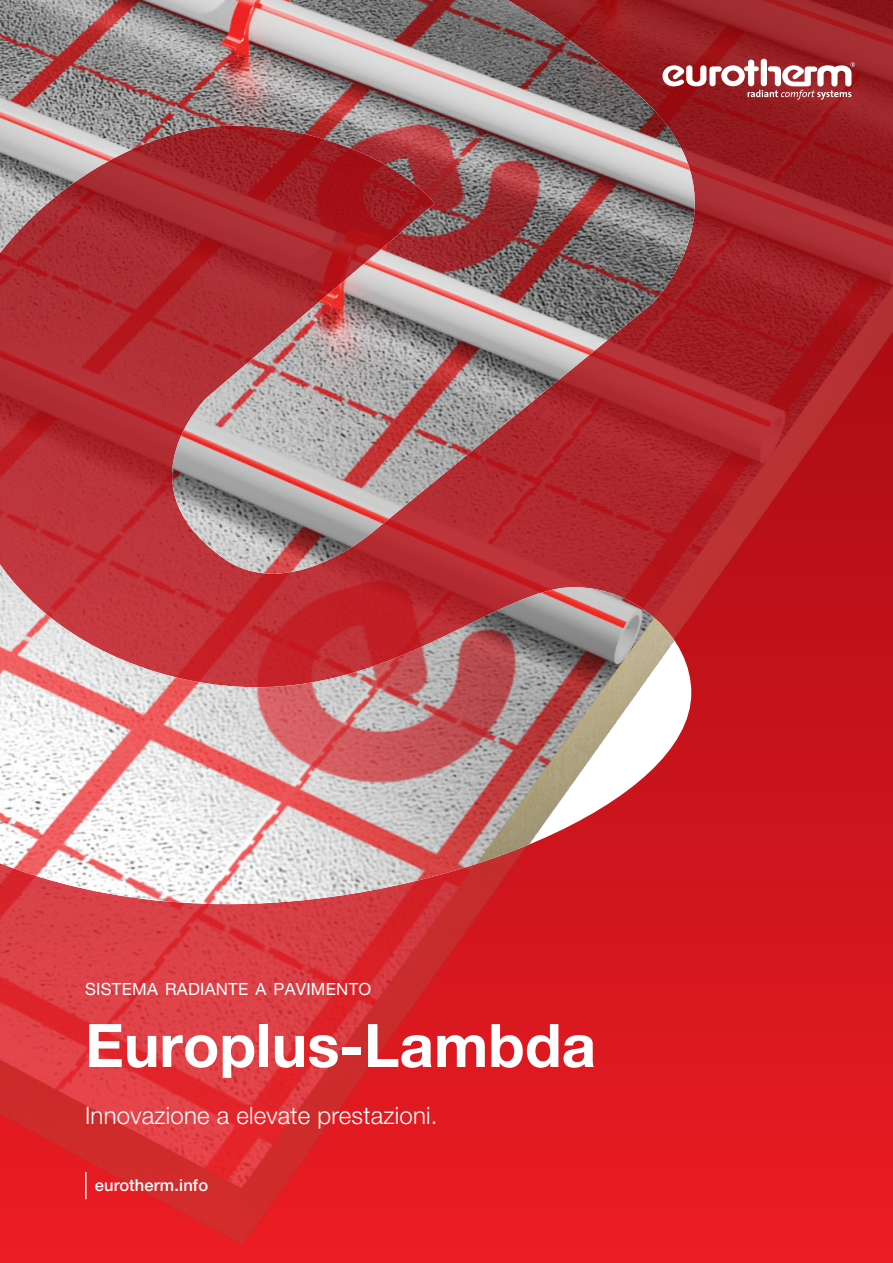
<style>
.page{position:relative;width:893px;height:1263px;background:#fff}
.page>*{position:absolute;margin:0;border:0;box-sizing:border-box;transform-origin:0 0}
.t1{font:700 60px "Helvetica Neue LT Pro";color:#fff}
.t2{font:300 24px "Helvetica Neue LT Pro";letter-spacing:.01em;color:#fff}
.t3{font:16.8px "Helvetica Neue LT Pro";letter-spacing:.015em;color:#fff}
.t4{font:500 16.5px "Helvetica Neue LT Pro";letter-spacing:.01em;color:#fff}
</style>
<div class="page">
<img style="left:0;top:0;width:893px;height:1263px">
<hr style="left:85px;top:1172px;width:2px;height:27px;background:#fff">
<svg style="left:696px;top:0;width:62px;height:904px;background:#b21b22"></svg>
<img style="left:0;top:0;width:696px;height:904px">
<svg style="left:662px;top:59px;width:193px;height:41px"></svg>
<p class="t3" style="left:85px;top:979px;width:288px">SISTEMA RADIANTE A PAVIMENTO</p>
<p class="t1" style="left:85px;top:1008px;width:512px">Europlus-Lambda</p>
<p class="t2" style="left:85px;top:1101px;width:354px">Innovazione a elevate prestazioni.</p>
<p class="t4" style="left:95px;top:1176px;width:115px">eurotherm.info</p>
</div>
